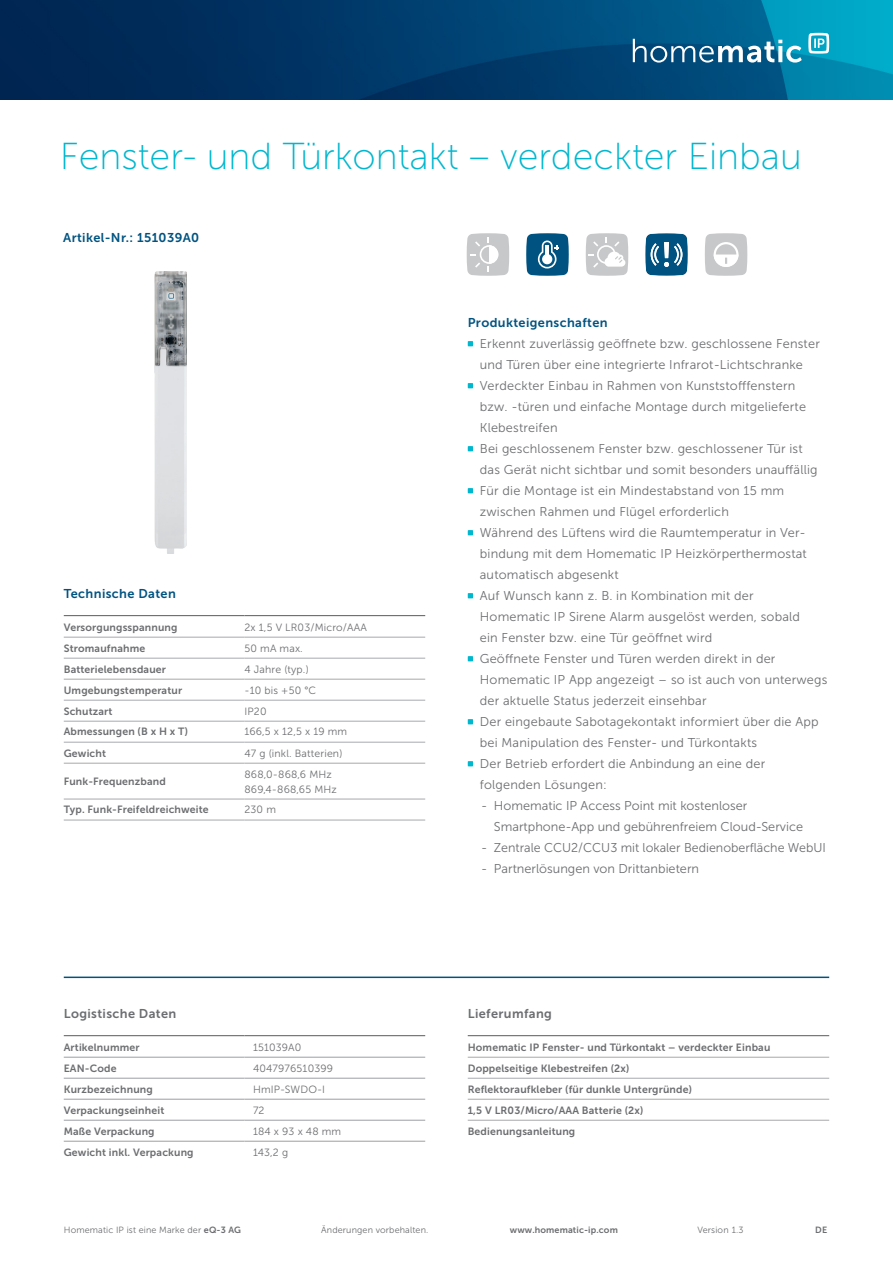
<style>
.page{position:relative;width:893px;height:1263px;background:#fff}
.page>*{position:absolute;margin:0;border:0;box-sizing:border-box;transform-origin:0 0}
.Headline{font:37.5px "Museo Sans 100";color:#00b7ce}
.Fließtext{font:12.75px/21px "Museo Sans 300";letter-spacing:.015em;color:#6c6d70}
.Zwischenüberschrift{font:12.75px "Museo Sans 700";letter-spacing:.03em;color:#005381}
.Subheadline{font:12.75px "Museo Sans 700";letter-spacing:.03em;color:#6c6d70}
.Subheadline-2{font:12.75px "Museo Sans 700";letter-spacing:.03em;color:#005381}
.Tabelle_bold_700{font:10.5px "Museo Sans 700";letter-spacing:.015em;color:#6c6d70}
.Tabelle_regular_300{font:10.5px "Museo Sans 300";letter-spacing:.015em;color:#6c6d70}
.Fußnote{font:9px "Museo Sans 300";letter-spacing:.015em;color:#6c6d70}
.Fußnote-2{font:9px "Museo Sans 700";letter-spacing:.015em;color:#6c6d70}
.s1{font-family:"Museo Sans 700"}
</style>
<div class="page">
<hr style="left:64px;top:976px;width:765px;height:2px;background:#005381">
<svg style="left:468px;top:341px;width:5px;height:5px"></svg>
<svg style="left:468px;top:383px;width:5px;height:5px"></svg>
<svg style="left:468px;top:446px;width:5px;height:5px"></svg>
<svg style="left:468px;top:488px;width:5px;height:5px"></svg>
<svg style="left:468px;top:530px;width:5px;height:5px"></svg>
<svg style="left:468px;top:593px;width:5px;height:5px"></svg>
<svg style="left:468px;top:656px;width:5px;height:5px"></svg>
<svg style="left:468px;top:719px;width:5px;height:5px"></svg>
<svg style="left:468px;top:761px;width:5px;height:5px"></svg>
<hr style="left:64px;top:615px;width:180px;height:1px;background:#6c6d70">
<hr style="left:244px;top:615px;width:181px;height:1px;background:#6c6d70">
<hr style="left:64px;top:637px;width:180px;height:1px;background:#a8a9ad">
<hr style="left:244px;top:637px;width:181px;height:1px;background:#a8a9ad">
<hr style="left:64px;top:658px;width:180px;height:1px;background:#a8a9ad">
<hr style="left:244px;top:658px;width:181px;height:1px;background:#a8a9ad">
<hr style="left:64px;top:679px;width:180px;height:1px;background:#a8a9ad">
<hr style="left:244px;top:679px;width:181px;height:1px;background:#a8a9ad">
<hr style="left:64px;top:700px;width:180px;height:1px;background:#a8a9ad">
<hr style="left:244px;top:700px;width:181px;height:1px;background:#a8a9ad">
<hr style="left:64px;top:721px;width:180px;height:1px;background:#a8a9ad">
<hr style="left:244px;top:721px;width:181px;height:1px;background:#a8a9ad">
<hr style="left:64px;top:742px;width:180px;height:1px;background:#a8a9ad">
<hr style="left:244px;top:742px;width:181px;height:1px;background:#a8a9ad">
<hr style="left:64px;top:763px;width:180px;height:1px;background:#a8a9ad">
<hr style="left:244px;top:763px;width:181px;height:1px;background:#a8a9ad">
<hr style="left:64px;top:799px;width:180px;height:1px;background:#a8a9ad">
<hr style="left:244px;top:799px;width:181px;height:1px;background:#a8a9ad">
<hr style="left:64px;top:820px;width:180px;height:1px;background:#a8a9ad">
<hr style="left:244px;top:820px;width:181px;height:1px;background:#a8a9ad">
<hr style="left:468px;top:1057px;width:361px;height:1px;background:#a8a9ad">
<hr style="left:468px;top:1078px;width:361px;height:1px;background:#a8a9ad">
<hr style="left:468px;top:1099px;width:361px;height:1px;background:#a8a9ad">
<hr style="left:468px;top:1120px;width:361px;height:1px;background:#a8a9ad">
<hr style="left:468px;top:1035px;width:361px;height:1px;background:#6c6d70">
<hr style="left:64px;top:1057px;width:180px;height:1px;background:#a8a9ad">
<hr style="left:244px;top:1057px;width:181px;height:1px;background:#a8a9ad">
<hr style="left:64px;top:1078px;width:180px;height:1px;background:#a8a9ad">
<hr style="left:244px;top:1078px;width:181px;height:1px;background:#a8a9ad">
<hr style="left:64px;top:1099px;width:180px;height:1px;background:#a8a9ad">
<hr style="left:244px;top:1099px;width:181px;height:1px;background:#a8a9ad">
<hr style="left:64px;top:1120px;width:180px;height:1px;background:#a8a9ad">
<hr style="left:244px;top:1120px;width:181px;height:1px;background:#a8a9ad">
<hr style="left:64px;top:1141px;width:180px;height:1px;background:#a8a9ad">
<hr style="left:244px;top:1141px;width:181px;height:1px;background:#a8a9ad">
<hr style="left:64px;top:1035px;width:180px;height:1px;background:#6c6d70">
<hr style="left:244px;top:1035px;width:181px;height:1px;background:#6c6d70">
<img style="left:154px;top:272px;width:32px;height:281px">
<svg style="left:586px;top:233px;width:42px;height:43px"></svg>
<svg style="left:467px;top:233px;width:42px;height:43px"></svg>
<svg style="left:705px;top:233px;width:42px;height:43px"></svg>
<svg style="left:526px;top:233px;width:43px;height:43px;background:#33759a"></svg>
<svg style="left:645px;top:233px;width:43px;height:43px;background:#38789b"></svg>
<img style="left:0;top:0;width:893px;height:99px">
<svg style="left:633px;top:39px;width:169px;height:24px"></svg>
<svg style="left:808px;top:33px;width:21px;height:21px"></svg>
<p class="Headline" style="left:60px;top:136px;width:744px">Fenster- und Türkontakt – verdeckter Einbau</p>
<p class="Subheadline-2" style="left:63px;top:231px;width:138px">Artikel-Nr.: 151039A0</p>
<p class="Zwischenüberschrift" style="left:64px;top:587px;width:114px">Technische Daten</p>
<p class="Tabelle_bold_700" style="left:64px;top:621px;width:115px">Versorgungsspannung</p>
<p class="Tabelle_regular_300" style="left:244px;top:621px;width:124px">2x 1,5 V LR03/Micro/AAA</p>
<p class="Tabelle_bold_700" style="left:64px;top:642px;width:83px">Stromaufnahme</p>
<p class="Tabelle_regular_300" style="left:244px;top:642px;width:60px">50 mA max.</p>
<p class="Tabelle_bold_700" style="left:64px;top:663px;width:104px">Batterielebensdauer</p>
<p class="Tabelle_regular_300" style="left:244px;top:663px;width:66px">4 Jahre (typ.)</p>
<p class="Tabelle_bold_700" style="left:64px;top:684px;width:120px">Umgebungstemperatur</p>
<p class="Tabelle_regular_300" style="left:244px;top:684px;width:73px">-10 bis +50 °C</p>
<p class="Tabelle_bold_700" style="left:64px;top:705px;width:50px">Schutzart</p>
<p class="Tabelle_regular_300" style="left:244px;top:705px;width:24px">IP20</p>
<p class="Tabelle_bold_700" style="left:64px;top:726px;width:126px">Abmessungen (B x H x T)</p>
<p class="Tabelle_regular_300" style="left:244px;top:726px;width:104px">166,5 x 12,5 x 19 mm</p>
<p class="Tabelle_bold_700" style="left:64px;top:747px;width:44px">Gewicht</p>
<p class="Tabelle_regular_300" style="left:244px;top:747px;width:99px">47 g (inkl. Batterien)</p>
<p class="Tabelle_bold_700" style="left:64px;top:775px;width:104px">Funk-Frequenzband</p>
<p class="Tabelle_regular_300" style="left:244px;top:768px;width:89px">868,0-868,6 MHz</p>
<p class="Tabelle_regular_300" style="left:244px;top:783px;width:94px">869,4-868,65 MHz</p>
<p class="Tabelle_bold_700" style="left:64px;top:804px;width:146px">Typ. Funk-Freifeldreichweite</p>
<p class="Tabelle_regular_300" style="left:244px;top:804px;width:33px">230 m</p>
<p class="Subheadline" style="left:64px;top:1007px;width:114px">Logistische Daten</p>
<p class="Tabelle_bold_700" style="left:64px;top:1041px;width:77px">Artikelnummer</p>
<p class="Tabelle_regular_300" style="left:253px;top:1041px;width:50px">151039A0</p>
<p class="Tabelle_bold_700" style="left:64px;top:1062px;width:54px">EAN-Code</p>
<p class="Tabelle_regular_300" style="left:253px;top:1062px;width:82px">4047976510399</p>
<p class="Tabelle_bold_700" style="left:64px;top:1083px;width:91px">Kurzbezeichnung</p>
<p class="Tabelle_regular_300" style="left:253px;top:1083px;width:74px">HmIP-SWDO-I</p>
<p class="Tabelle_bold_700" style="left:64px;top:1104px;width:102px">Verpackungseinheit</p>
<p class="Tabelle_regular_300" style="left:253px;top:1104px;width:13px">72</p>
<p class="Tabelle_bold_700" style="left:64px;top:1125px;width:92px">Maße Verpackung</p>
<p class="Tabelle_regular_300" style="left:253px;top:1125px;width:90px">184 x 93 x 48 mm</p>
<p class="Tabelle_bold_700" style="left:64px;top:1146px;width:131px">Gewicht inkl. Verpackung</p>
<p class="Tabelle_regular_300" style="left:253px;top:1146px;width:37px">143,2 g</p>
<p class="Zwischenüberschrift" style="left:468px;top:315px;width:141px">Produkteigenschaften</p>
<p class="Fließtext" style="left:480px;top:333px;width:342px">Erkennt zuverlässig geöffnete bzw. geschlossene Fenster und Türen über eine integrierte Infrarot-Lichtschranke</p>
<p class="Fließtext" style="left:480px;top:375px;width:328px">Verdeckter Einbau in Rahmen von Kunststofffenstern bzw. -türen und einfache Montage durch mitgelieferte<br>Klebestreifen</p>
<p class="Fließtext" style="left:480px;top:438px;width:339px">Bei geschlossenem Fenster bzw. geschlossener Tür ist das Gerät nicht sichtbar und somit besonders unauffällig</p>
<p class="Fließtext" style="left:480px;top:480px;width:306px">Für die Montage ist ein Mindestabstand von 15 mm zwischen Rahmen und Flügel erforderlich</p>
<p class="Fließtext" style="left:480px;top:522px;width:329px;text-align:justify">Während des Lüftens wird die Raumtemperatur in Ver&shy;bindung mit dem Homematic IP Heizkörperthermostat automatisch abgesenkt</p>
<p class="Fließtext" style="left:480px;top:585px;width:322px">Auf Wunsch kann z. B. in Kombination mit der<br>Homematic IP Sirene Alarm ausgelöst werden, sobald ein Fenster bzw. eine Tür geöffnet wird</p>
<p class="Fließtext" style="left:480px;top:648px;width:349px">Geöffnete Fenster und Türen werden direkt in der<br>Homematic IP App angezeigt – so ist auch von unterwegs der aktuelle Status jederzeit einsehbar</p>
<p class="Fließtext" style="left:480px;top:711px;width:340px">Der eingebaute Sabotagekontakt informiert über die App bei Manipulation des Fenster- und Türkontakts</p>
<p class="Fließtext" style="left:480px;top:753px;width:287px">Der Betrieb erfordert die Anbindung an eine der folgenden Lösungen:</p>
<p class="Fließtext" style="left:494px;top:795px;width:311px;text-indent:-13px">- Homematic IP Access Point mit kostenloser<br>Smartphone-App und gebührenfreiem Cloud-Service</p>
<p class="Fließtext" style="left:481px;top:837px;width:346px">- Zentrale CCU2/CCU3 mit lokaler Bedienoberfläche WebUI</p>
<p class="Fließtext" style="left:481px;top:858px;width:219px">- Partnerlösungen von Drittanbietern</p>
<p class="Subheadline" style="left:468px;top:1007px;width:86px">Lieferumfang</p>
<p class="Tabelle_bold_700" style="left:468px;top:1041px;width:304px">Homematic IP Fenster- und Türkontakt – verdeckter Einbau</p>
<p class="Tabelle_bold_700" style="left:468px;top:1062px;width:163px">Doppelseitige Klebestreifen (2x)</p>
<p class="Tabelle_bold_700" style="left:468px;top:1083px;width:226px">Reflektoraufkleber (für dunkle Untergründe)</p>
<p class="Tabelle_bold_700" style="left:468px;top:1104px;width:177px">1,5 V LR03/Micro/AAA Batterie (2x)</p>
<p class="Tabelle_bold_700" style="left:468px;top:1125px;width:109px">Bedienungsanleitung</p>
<p class="Fußnote" style="left:64px;top:1225px;width:179px">Homematic IP ist eine Marke der <span class="s1">eQ-3 AG</span></p>
<p class="Fußnote" style="left:321px;top:1225px;width:109px">Änderungen vorbehalten.</p>
<p class="Fußnote-2" style="left:510px;top:1225px;width:109px">www.homematic-ip.com</p>
<p class="Fußnote" style="left:697px;top:1225px;width:48px">Version 1.3</p>
<p class="Fußnote-2" style="left:815px;top:1225px;width:13px">DE</p>
</div>
